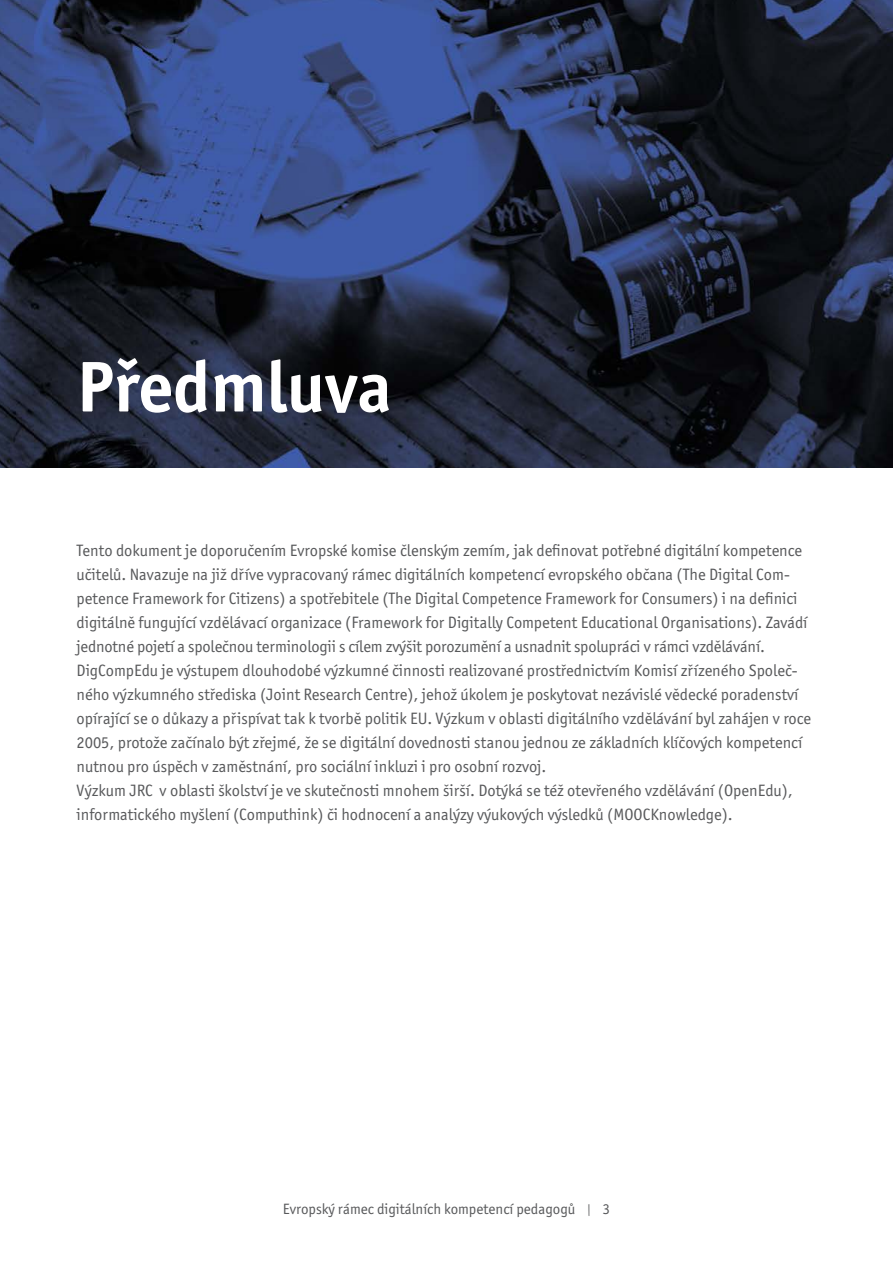
<style>
.page{position:relative;width:893px;height:1263px;background:#fff}
.page>*{position:absolute;margin:0;border:0;box-sizing:border-box;transform-origin:0 0}
.t1{font:700 72px "Officina Sans Itc TOT";color:#fff}
.t2{font:16.5px/24px "Officina Sans Itc TOT";color:#58595b}
.t3{font:15px "Officina Sans Itc TOT";color:#58595b}
.s1{font-family:"Amatic SC";font-weight:700}
</style>
<div class="page">
<img style="left:0;top:0;width:893px;height:468px">
<h1 class="t1" style="left:77px;top:342px;width:317px">Předmluva</h1>
<p class="t2" style="left:77px;top:539px;width:736px">Tento dokument je doporučením Evropské komise členským zemím, jak definovat potřebné digitální kompetence učitelů. Navazuje na již dříve vypracovaný rámec digitálních kompetencí evropského občana (The Digital Com&shy;petence Framework for Citizens) a spotřebitele (The Digital Competence Framework for Consumers) i na definici digitálně fungující vzdělávací organizace (Framework for Digitally Competent Educational Organisations). Zavádí jednotné pojetí a společnou terminologii s cílem zvýšit porozumění a usnadnit spolupráci v rámci vzdělávání.<br>DigCompEdu je výstupem dlouhodobé výzkumné činnosti realizované prostřednictvím Komisí zřízeného Společ&shy;ného výzkumného střediska (Joint Research Centre), jehož úkolem je poskytovat nezávislé vědecké poradenství opírající se o důkazy a přispívat tak k tvorbě politik EU. Výzkum v oblasti digitálního vzdělávání byl zahájen v roce 2005, protože začínalo být zřejmé, že se digitální dovednosti stanou jednou ze základních klíčových kompetencí nutnou pro úspěch v zaměstnání, pro sociální inkluzi i pro osobní rozvoj.<br>Výzkum JRC v oblasti školství je ve skutečnosti mnohem širší. Dotýká se též otevřeného vzdělávání (OpenEdu), informatického myšlení (Computhink) či hodnocení a analýzy výukových výsledků (MOOCKnowledge).</p>
<p class="t3" style="left:283px;top:1201px;width:329px">Evropský rámec digitálních kompetencí pedagogů <span class="s1">ן</span> 3</p>
</div>
